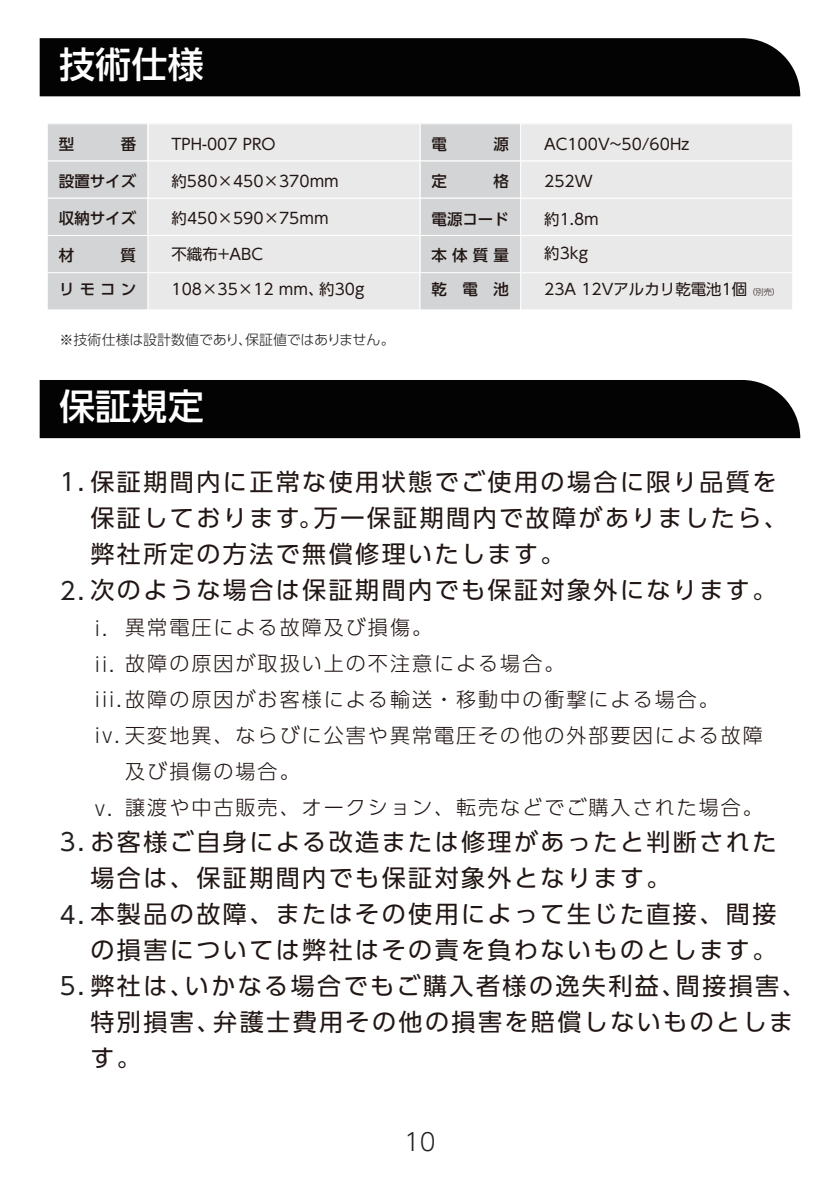
<style>
.page{position:relative;width:840px;height:1191px;background:#fff}
.page>*{position:absolute;margin:0;border:0;box-sizing:border-box;transform-origin:0 0}
.t1{font:500 36px "UD Shin Go Pr 6 N";letter-spacing:.005em;color:#fff}
.t2{font:24px "UD Shin Go Pr 6 N";letter-spacing:.1em;color:#211613}
.t3{font:300 24px "UD Shin Go Pr 6 N";color:#231f20}
.t4{font:300 20px "UD Shin Go Pr 6 N";letter-spacing:.1em;color:#211613}
.t5{font:300 20px/35.6px "UD Shin Go Pr 6 N";color:#231f20}
.t6{font:15.4px "UD Shin Go Pr 6 N";color:#211613}
.t7{font:500 15.4px "UD Shin Go Pr 6 N";color:#211613}
.t8{font:300 14px "UD Shin Go Pr 6 N";letter-spacing:-.02em;color:#231f20}
.s1{font-weight:300;font-size:8.2px}
.s2{color:#231f20}
</style>
<div class="page">
<div style="left:40px;top:380px;width:759px;height:58px;background:#030303"></div>
<div style="left:40px;top:38px;width:759px;height:58px;background:#030303"></div>
<svg style="left:47px;top:123px;width:745px;height:187px;background:#e4e4e4"></svg>
<h1 class="t1" style="left:59px;top:36px;width:146px">技術仕様</h1>
<p class="t7" style="left:59px;top:132px;width:17px">型</p>
<p class="t7" style="left:121px;top:132px;width:17px">番</p>
<p class="t7" style="left:59px;top:168px;width:79px">設置サイズ</p>
<p class="t7" style="left:59px;top:206px;width:79px">収納サイズ</p>
<p class="t7" style="left:431px;top:131px;width:17px">電</p>
<p class="t7" style="left:493px;top:131px;width:17px">源</p>
<p class="t7" style="left:431px;top:168px;width:17px">定</p>
<p class="t7" style="left:493px;top:168px;width:17px">格</p>
<p class="t7" style="left:431px;top:206px;width:79px">電源コード</p>
<p class="t7" style="left:431px;top:242px;width:79px">本体質量</p>
<p class="t6" style="left:544px;top:131px;width:146px">AC100V~50/60Hz</p>
<p class="t6" style="left:544px;top:168px;width:50px">252W</p>
<p class="t6" style="left:544px;top:206px;width:56px">約1.8m</p>
<p class="t6" style="left:544px;top:241px;width:45px">約3kg</p>
<p class="t6" style="left:171px;top:132px;width:105px">TPH-007 PRO</p>
<p class="t6" style="left:171px;top:168px;width:169px">約580×450×370mm</p>
<p class="t6" style="left:171px;top:206px;width:158px">約450×590×75mm</p>
<p class="t7" style="left:59px;top:242px;width:17px">材</p>
<p class="t7" style="left:120px;top:242px;width:17px">質</p>
<p class="t6" style="left:171px;top:241px;width:93px">不織布+ABC</p>
<p class="t7" style="left:59px;top:276px;width:79px">リモコン</p>
<p class="t6" style="left:171px;top:276px;width:194px">108×35×12 mm、約30g</p>
<p class="t7" style="left:431px;top:277px;width:79px">乾 電 池</p>
<p class="t6" style="left:544px;top:277px;width:237px">23A 12Vアルカリ乾電池1個<span class="s1">（別売）</span></p>
<p class="t8" style="left:60px;top:329px;width:336px">※技術仕様は設計数値であり、保証値ではありません。</p>
<h1 class="t1" style="left:59px;top:377px;width:146px">保証規定</h1>
<p class="t2" style="left:60px;top:462px;width:717px"><span class="s2">1.</span>保証期間内に正常な使用状態でご使用の場合に限り品質を</p>
<p class="t2" style="left:90px;top:498px;width:698px">保証しております。万一保証期間内で故障がありましたら、</p>
<p class="t2" style="left:90px;top:534px;width:475px">弊社所定の方法で無償修理いたします。</p>
<p class="t2" style="left:60px;top:570px;width:717px"><span class="s2">2.</span>次のような場合は保証期間内でも保証対象外になります。</p>
<p class="t4" style="left:125px;top:611px;width:308px">異常電圧による故障及び損傷。</p>
<p class="t4" style="left:125px;top:647px;width:440px">故障の原因が取扱い上の不注意による場合。</p>
<p class="t4" style="left:95px;top:683px;width:625px"><span class="s2">iii.</span>故障の原因がお客様による輸送・移動中の衝撃による場合。</p>
<p class="t4" style="left:95px;top:719px;width:669px"><span class="s2">iv.</span> 天変地異、ならびに公害や異常電圧その他の外部要因による故障</p>
<p class="t4" style="left:125px;top:755px;width:176px">及び損傷の場合。</p>
<p class="t4" style="left:125px;top:791px;width:639px">譲渡や中古販売、オークション、転売などでご購入された場合。</p>
<p class="t2" style="left:60px;top:822px;width:717px"><span class="s2">3.</span>お客様ご自身による改造または修理があったと判断された</p>
<p class="t2" style="left:90px;top:858px;width:581px">場合は、保証期間内でも保証対象外となります。</p>
<p class="t2" style="left:60px;top:894px;width:717px"><span class="s2">4.</span>本製品の故障、またはその使用によって生じた直接、間接</p>
<p class="t2" style="left:90px;top:930px;width:687px">の損害については弊社はその責を負わないものとします。</p>
<p class="t2" style="left:60px;top:966px;width:747px"><span class="s2">5.</span>弊社は、いかなる場合でもご購入者様の逸失利益、間接損害、</p>
<p class="t2" style="left:90px;top:1002px;width:703px">特別損害、弁護士費用その他の損害を賠償しないものとしま</p>
<p class="t2" style="left:90px;top:1038px;width:52px">す。</p>
<p class="t5" style="left:95px;top:610px;width:21px">i. ii.</p>
<p class="t5" style="left:95px;top:789px;width:19px">v.</p>
<p class="t3" style="left:404px;top:1122px;width:33px">10</p>
</div>
